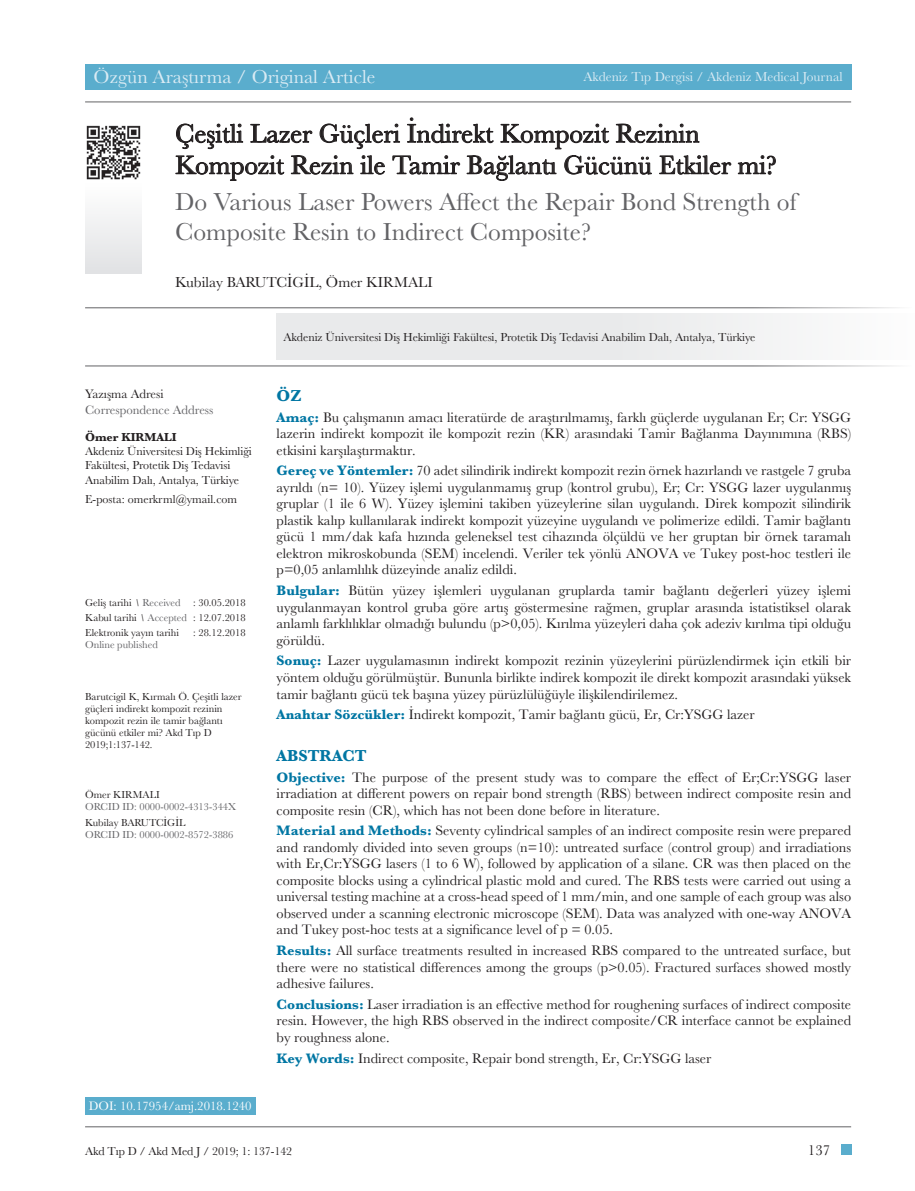
<style>
.page{position:relative;width:915px;height:1191px;background:#fff}
.page>*{position:absolute;margin:0;border:0;box-sizing:border-box;transform-origin:0 0}
.t1{font:27px/31.5px "Baskerville";color:#231f20}
.t2{font:25.5px/30px "Baskerville";color:#636366}
.t3{font:19.5px "Baskerville";color:#daebf4}
.t4{font:700 16.5px "Baskerville";color:#0076a3}
.t5{font:15px "Baskerville";color:#231f20}
.t6{font:14.25px/16.5px "Baskerville";color:#231f20;text-align:justify}
.t7{font:13.5px "Baskerville";color:#daebf4}
.t8{font:12.75px "Baskerville";color:#fff}
.t9{font:12.75px "Baskerville";color:#636366}
.t10{font:12.75px "Baskerville";color:#231f20}
.t11{font:12px/14.4px "Baskerville";letter-spacing:-.005em;color:#231f20}
.t12{font:700 12px "Baskerville";color:#231f20}
.t13{font:10.5px/12px "Baskerville";color:#231f20;text-align:justify}
.t14{font:10.5px "Baskerville";color:#636366}
.s1{font-style:italic}
.s2{color:#636366}
.s3{font-weight:700;color:#0076a3}
</style>
<div class="page">
<div style="left:840px;top:1144px;width:10px;height:10px;background:#5aadcd"></div>
<hr style="left:85px;top:102px;width:765px;height:1px;background:#636366">
<div style="left:85px;top:1097px;width:170px;height:17px;background:#5aadcd"></div>
<hr style="left:85px;top:1126px;width:765px;height:1px;background:#636366">
<div style="left:85px;top:64px;width:765px;height:25px;background:#5aadcd"></div>
<div style="left:85px;top:183px;width:56px;height:91px;background:linear-gradient(to bottom,#fffeff,#e1e1e3)"></div>
<img style="left:86px;top:125px;width:55px;height:55px">
<svg style="left:176px;top:124px;width:67px;height:25px"></svg>
<svg style="left:250px;top:124px;width:62px;height:19px"></svg>
<svg style="left:320px;top:124px;width:80px;height:25px"></svg>
<svg style="left:407px;top:118px;width:86px;height:25px"></svg>
<svg style="left:500px;top:124px;width:109px;height:25px"></svg>
<svg style="left:615px;top:124px;width:84px;height:19px"></svg>
<svg style="left:175px;top:155px;width:109px;height:26px"></svg>
<svg style="left:291px;top:155px;width:62px;height:19px"></svg>
<svg style="left:360px;top:155px;width:24px;height:19px"></svg>
<svg style="left:392px;top:155px;width:68px;height:19px"></svg>
<svg style="left:466px;top:155px;width:90px;height:26px"></svg>
<svg style="left:564px;top:155px;width:87px;height:19px"></svg>
<svg style="left:659px;top:155px;width:72px;height:19px"></svg>
<svg style="left:737px;top:155px;width:38px;height:19px"></svg>
<hr style="left:85px;top:365px;width:829px;height:1px;background:#636366">
<hr style="left:85px;top:307px;width:829px;height:1px;background:#636366">
<div style="left:276px;top:313px;width:638px;height:47px;background:linear-gradient(to right,#e4e5e6,#f7f8f8)"></div>
<h3 class="t3" style="left:94px;top:64px;width:283px">Özgün Araştırma / Original Article</h3>
<p class="t7" style="left:583px;top:68px;width:260px">Akdeniz Tıp Dergisi / Akdeniz Medical Journal</p>
<h1 class="t1" style="left:175px;top:118px;width:603px">Çeşitli Lazer Güçleri İndirekt Kompozit Rezinin<br>Kompozit Rezin ile Tamir Bağlantı Gücünü Etkiler mi?</h1>
<h2 class="t2" style="left:175px;top:187px;width:622px">Do Various Laser Powers Affect the Repair Bond Strength of<br>Composite Resin to Indirect Composite?</h2>
<p class="t5" style="left:175px;top:273px;width:259px">Kubilay BARUTCİGİL, Ömer KIRMALI</p>
<p class="t10" style="left:85px;top:386px;width:80px">Yazışma Adresi</p>
<p class="t9" style="left:85px;top:401px;width:130px">Correspondence Address</p>
<p class="t12" style="left:85px;top:428px;width:93px">Ömer KIRMALI</p>
<p class="t11" style="left:85px;top:444px;width:168px">Akdeniz Üniversitesi Diş Hekimliği<br>Fakültesi, Protetik Diş Tedavisi<br>Anabilim Dalı, Antalya, Türkiye</p>
<p class="t11" style="left:85px;top:491px;width:153px">E-posta: omerkrml@ymail.com</p>
<p class="t13" style="left:85px;top:595px;width:162px;line-height:15px">Geliş tarihi <span class="s1">\</span> <span class="s2">Received</span> : 30.05.2018<br>Kabul tarihi <span class="s1">\</span> <span class="s2">Accepted</span> : 12.07.2018<br>Elektronik yayın tarihi</p>
<p class="t13" style="left:193px;top:626px;width:54px">: 28.12.2018</p>
<p class="t14" style="left:85px;top:637px;width:74px">Online published</p>
<p class="t13" style="left:85px;top:690px;width:158px;text-align:left">Barutcigil K, Kırmalı Ö. Çeşitli lazer güçleri indirekt kompozit rezinin kompozit rezin ile tamir bağlantı gücünü etkiler mi? Akd Tıp D<br>2019;1:137-142.</p>
<p class="t13" style="left:85px;top:788px;width:76px">Ömer KIRMALI</p>
<p class="t14" style="left:85px;top:799px;width:153px">ORCID ID: 0000-0002-4313-344X</p>
<p class="t13" style="left:85px;top:817px;width:102px">Kubilay BARUTCİGİL</p>
<p class="t14" style="left:85px;top:828px;width:150px">ORCID ID: 0000-0002-8572-3886</p>
<p class="t8" style="left:89px;top:1098px;width:164px">DOI: 10.17954/amj.2018.1240</p>
<p class="t11" style="left:283px;top:330px;width:473px">Akdeniz Üniversitesi Diş Hekimliği Fakültesi, Protetik Diş Tedavisi Anabilim Dalı, Antalya, Türkiye</p>
<p class="t4" style="left:276px;top:384px;width:26px">ÖZ</p>
<p class="t6" style="left:276px;top:409px;width:576px"><span class="s3">Amaç:</span> Bu çalışmanın amacı literatürde de araştırılmamış, farklı güçlerde uygulanan Er; Cr: YSGG lazerin indirekt kompozit ile kompozit rezin (KR) arasındaki Tamir Bağlanma Dayınımına (RBS) etkisini karşılaştırmaktır.</p>
<p class="t6" style="left:276px;top:463px;width:576px"><span class="s3">Gereç ve Yöntemler:</span> 70 adet silindirik indirekt kompozit rezin örnek hazırlandı ve rastgele 7 gruba ayrıldı (n= 10). Yüzey işlemi uygulanmamış grup (kontrol grubu), Er; Cr: YSGG lazer uygulanmış gruplar (1 ile 6 W). Yüzey işlemini takiben yüzeylerine silan uygulandı. Direk kompozit silindirik plastik kalıp kullanılarak indirekt kompozit yüzeyine uygulandı ve polimerize edildi. Tamir bağlantı gücü 1 mm/dak kafa hızında geleneksel test cihazında ölçüldü ve her gruptan bir örnek taramalı elektron mikroskobunda (SEM) incelendi. Veriler tek yönlü ANOVA ve Tukey post-hoc testleri ile p=0,05 anlamlılık düzeyinde analiz edildi.</p>
<p class="t6" style="left:276px;top:582px;width:576px"><span class="s3">Bulgular:</span> Bütün yüzey işlemleri uygulanan gruplarda tamir bağlantı değerleri yüzey işlemi uygulanmayan kontrol gruba göre artış göstermesine rağmen, gruplar arasında istatistiksel olarak anlamlı farklılıklar olmadığı bulundu (p&gt;0,05). Kırılma yüzeyleri daha çok adeziv kırılma tipi olduğu görüldü.</p>
<p class="t6" style="left:276px;top:653px;width:576px"><span class="s3">Sonuç:</span> Lazer uygulamasının indirekt kompozit rezinin yüzeylerini pürüzlendirmek için etkili bir yöntem olduğu görülmüştür. Bununla birlikte indirek kompozit ile direkt kompozit arasındaki yüksek tamir bağlantı gücü tek başına yüzey pürüzlülüğüyle ilişkilendirilemez.</p>
<p class="t6" style="left:276px;top:706px;width:479px"><span class="s3">Anahtar Sözcükler:</span> İndirekt kompozit, Tamir bağlantı gücü, Er, Cr:YSGG lazer</p>
<p class="t4" style="left:276px;top:744px;width:92px">ABSTRACT</p>
<p class="t6" style="left:276px;top:769px;width:576px"><span class="s3">Objective:</span> The purpose of the present study was to compare the effect of Er;Cr:YSGG laser irradiation at different powers on repair bond strength (RBS) between indirect composite resin and composite resin (CR), which has not been done before in literature.</p>
<p class="t6" style="left:276px;top:822px;width:576px"><span class="s3">Material and Methods:</span> Seventy cylindrical samples of an indirect composite resin were prepared and randomly divided into seven groups (n=10): untreated surface (control group) and irradiations with Er,Cr:YSGG lasers (1 to 6 W), followed by application of a silane. CR was then placed on the composite blocks using a cylindrical plastic mold and cured. The RBS tests were carried out using a universal testing machine at a cross-head speed of 1 mm/min, and one sample of each group was also observed under a scanning electronic microscope (SEM). Data was analyzed with one-way ANOVA and Tukey post-hoc tests at a significance level of p = 0.05.</p>
<p class="t6" style="left:276px;top:942px;width:576px"><span class="s3">Results:</span> All surface treatments resulted in increased RBS compared to the untreated surface, but there were no statistical differences among the groups (p&gt;0.05). Fractured surfaces showed mostly adhesive failures.</p>
<p class="t6" style="left:276px;top:996px;width:576px"><span class="s3">Conclusions:</span> Laser irradiation is an effective method for roughening surfaces of indirect composite resin. However, the high RBS observed in the indirect composite/CR interface cannot be explained by roughness alone.</p>
<p class="t6" style="left:276px;top:1050px;width:436px"><span class="s3">Key Words:</span> Indirect composite, Repair bond strength, Er, Cr:YSGG laser</p>
<p class="t11" style="left:85px;top:1144px;width:208px">Akd Tıp D / Akd Med J / 2019; 1: 137-142</p>
<p class="t5" style="left:807px;top:1140px;width:24px">137</p>
</div>
